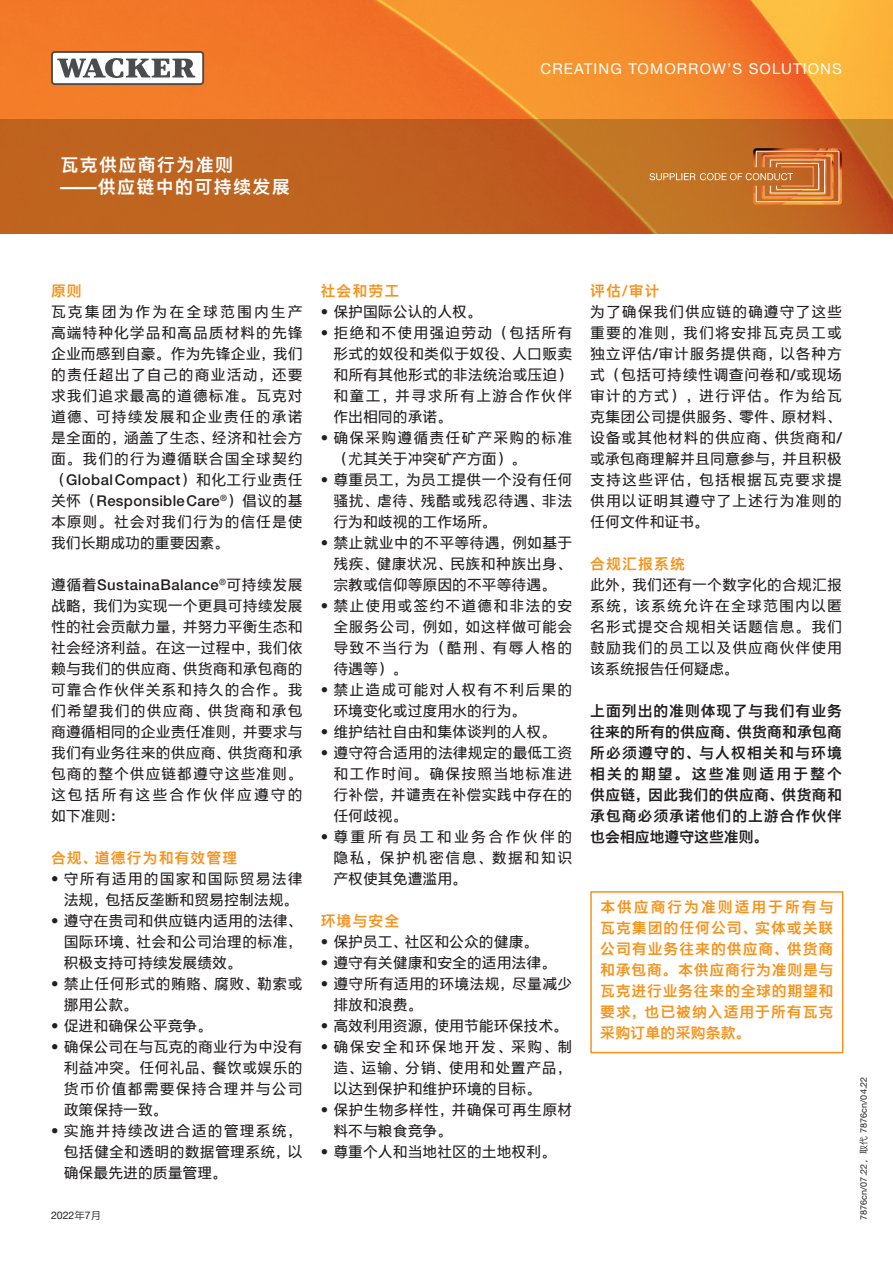
<style>
.page{position:relative;width:893px;height:1263px;background:#fff}
.page>*{position:absolute;margin:0;border:0;box-sizing:border-box;transform-origin:0 0}
.t1{font:18px/21.6px "M Ying Hei PRC W7";letter-spacing:.075em;color:#fff}
.t2{font:15px "Helvetica Panfor Wacker";letter-spacing:.075em;color:#fff}
.t3{font:14.85px/21px "M Ying Hei PRC W5";letter-spacing:.02em;color:#231f20;text-align:justify}
.t4{font:14.85px/21px "M Ying Hei PRC W7";letter-spacing:.065em;color:#f7931d;text-align:justify}
.t5{font:14.85px/21px "M Ying Hei PRC W7";letter-spacing:.02em;color:#231f20;text-align:justify}
.t6{font:14.85px "M Ying Hei PRC W5";color:#231f20}
.t7{font:14.85px/21px "M Ying Hei PRC W5";letter-spacing:.075em;color:#231f20}
.t8{font:10.5px "M Ying Hei PRC W4";color:#231f20}
.t9{font:9px "M Ying Hei PRC W4";letter-spacing:.015em;color:#231f20}
</style>
<div class="page">
<img style="left:0;top:0;width:893px;height:119px">
<svg style="left:0;top:119px;width:893px;height:115px;background:#bf6320"></svg>
<svg style="left:51px;top:51px;width:153px;height:34px"></svg>
<div style="left:53px;top:53px;width:149px;height:30px;background:#fff;border-radius:2px"></div>
<svg style="left:57px;top:58px;width:138px;height:20px"></svg>
<div style="left:590px;top:891px;width:253px;height:162px;border:2px solid #f7931d"></div>
<img style="left:753px;top:148px;width:89px;height:57px">
<svg style="left:650px;top:151px;width:189px;height:51px;background:#ca7a37"></svg>
<p class="t1" style="left:60px;top:154px;width:231px">瓦克供应商行为准则<br>——供应链中的可持续发展</p>
<p class="t2" style="left:540px;top:59px;width:303px">CREATING TOMORROW’S SOLUTIONS</p>
<p class="t4" style="left:51px;top:280px;width:32px">原则</p>
<p class="t3" style="left:51px;top:301px;width:253px">瓦克集团为作为在全球范围内生产高端特种化学品和高品质材料的先锋企业而感到自豪。作为先锋企业，我们的责任超出了自己的商业活动，还要求我们追求最高的道德标准。瓦克对道德、可持续发展和企业责任的承诺是全面的，涵盖了生态、经济和社会方面。我们的行为遵循联合国全球契约（Global Compact）和化工行业责任关怀（Responsible Care<sup>®</sup>）倡议的基本原则。社会对我们行为的信任是使我们长期成功的重要因素。</p>
<p class="t3" style="left:51px;top:574px;width:253px">遵循着SustainaBalance<sup>®</sup>可持续发展战略，我们为实现一个更具可持续发展性的社会贡献力量，并努力平衡生态和社会经济利益。在这一过程中，我们依赖与我们的供应商、供货商和承包商的可靠合作伙伴关系和持久的合作。我们希望我们的供应商、供货商和承包商遵循相同的企业责任准则，并要求与我们有业务往来的供应商、供货商和承包商的整个供应链都遵守这些准则。这包括所有这些合作伙伴应遵守的如下准则：</p>
<p class="t4" style="left:51px;top:847px;width:188px">合规、道德行为和有效管理</p>
<p class="t7" style="left:51px;top:868px;width:253px;text-align:center">• 守所有适用的国家和国际贸易法律法规，包括反垄断和贸易控制法规。</p>
<p class="t3" style="left:64px;top:910px;width:240px;text-indent:-13px">• 遵守在贵司和供应链内适用的法律、国际环境、社会和公司治理的标准，积极支持可持续发展绩效。</p>
<p class="t3" style="left:64px;top:973px;width:240px;text-indent:-13px">• 禁止任何形式的贿赂、腐败、勒索或挪用公款。</p>
<p class="t6" style="left:51px;top:1017px;width:163px">• 促进和确保公平竞争。</p>
<p class="t3" style="left:64px;top:1036px;width:240px;text-indent:-13px">• 确保公司在与瓦克的商业行为中没有利益冲突。任何礼品、餐饮或娱乐的货币价值都需要保持合理并与公司政策保持一致。</p>
<p class="t3" style="left:64px;top:1120px;width:240px;text-indent:-13px">• 实施并持续改进合适的管理系统，包括健全和透明的数据管理系统，以确保最先进的质量管理。</p>
<p class="t8" style="left:51px;top:1209px;width:52px">2022年7月</p>
<p class="t4" style="left:321px;top:280px;width:80px">社会和劳工</p>
<p class="t6" style="left:321px;top:303px;width:163px">• 保护国际公认的人权。</p>
<p class="t3" style="left:333px;top:322px;width:240px;text-indent:-13px">• 拒绝和不使用强迫劳动（包括所有形式的奴役和类似于奴役、人口贩卖和所有其他形式的非法统治或压迫）和童工，并寻求所有上游合作伙伴作出相同的承诺。</p>
<p class="t7" style="left:333px;top:427px;width:240px;text-indent:-13px">• 确保采购遵循责任矿产采购的标准（尤其关于冲突矿产方面）。</p>
<p class="t3" style="left:333px;top:469px;width:240px;text-indent:-13px">• 尊重员工，为员工提供一个没有任何骚扰、虐待、残酷或残忍待遇、非法行为和歧视的工作场所。</p>
<p class="t3" style="left:333px;top:532px;width:240px;text-indent:-13px">• 禁止就业中的不平等待遇，例如基于残疾、健康状况、民族和种族出身、宗教或信仰等原因的不平等待遇。</p>
<p class="t3" style="left:333px;top:595px;width:240px;text-indent:-13px">• 禁止使用或签约不道德和非法的安全服务公司，例如，如这样做可能会导致不当行为（酷刑、有辱人格的待遇等）。</p>
<p class="t7" style="left:333px;top:679px;width:240px;text-indent:-13px">• 禁止造成可能对人权有不利后果的环境变化或过度用水的行为。</p>
<p class="t6" style="left:321px;top:723px;width:237px">• 维护结社自由和集体谈判的人权。</p>
<p class="t3" style="left:333px;top:742px;width:240px;text-indent:-13px">• 遵守符合适用的法律规定的最低工资和工作时间。确保按照当地标准进行补偿，并谴责在补偿实践中存在的任何歧视。</p>
<p class="t3" style="left:333px;top:826px;width:240px;text-indent:-13px">• 尊重所有员工和业务合作伙伴的隐私，保护机密信息、数据和知识产权使其免遭滥用。</p>
<p class="t4" style="left:321px;top:910px;width:80px">环境与安全</p>
<p class="t6" style="left:321px;top:933px;width:219px">• 保护员工、社区和公众的健康。</p>
<p class="t6" style="left:321px;top:954px;width:237px">• 遵守有关健康和安全的适用法律。</p>
<p class="t3" style="left:333px;top:973px;width:240px;text-indent:-13px">• 遵守所有适用的环境法规，尽量减少排放和浪费。</p>
<p class="t6" style="left:321px;top:1017px;width:249px">• 高效利用资源，使用节能环保技术。</p>
<p class="t3" style="left:333px;top:1036px;width:240px;text-indent:-13px">• 确保安全和环保地开发、采购、制造、运输、分销、使用和处置产品，以达到保护和维护环境的目标。</p>
<p class="t3" style="left:333px;top:1099px;width:240px;text-indent:-13px">• 保护生物多样性，并确保可再生原材料不与粮食竞争。</p>
<p class="t6" style="left:321px;top:1143px;width:237px">• 尊重个人和当地社区的土地权利。</p>
<p class="t4" style="left:590px;top:280px;width:71px">评估/审计</p>
<p class="t3" style="left:590px;top:301px;width:253px">为了确保我们供应链的确遵守了这些重要的准则，我们将安排瓦克员工或独立评估/审计服务提供商，以各种方式（包括可持续性调查问卷和/或现场审计的方式），进行评估。作为给瓦克集团公司提供服务、零件、原材料、设备或其他材料的供应商、供货商和/或承包商理解并且同意参与，并且积极支持这些评估，包括根据瓦克要求提供用以证明其遵守了上述行为准则的任何文件和证书。</p>
<p class="t4" style="left:590px;top:553px;width:96px">合规汇报系统</p>
<p class="t3" style="left:590px;top:574px;width:253px">此外，我们还有一个数字化的合规汇报系统，该系统允许在全球范围内以匿名形式提交合规相关话题信息。我们鼓励我们的员工以及供应商伙伴使用该系统报告任何疑虑。</p>
<p class="t5" style="left:590px;top:700px;width:253px">上面列出的准则体现了与我们有业务往来的所有的供应商、供货商和承包商所必须遵守的、与人权相关和与环境相关的期望。这些准则适用于整个供应链，因此我们的供应商、供货商和承包商必须承诺他们的上游合作伙伴也会相应地遵守这些准则。</p>
<p class="t4" style="left:600px;top:896px;width:235px">本供应商行为准则适用于所有与瓦克集团的任何公司、实体或关联公司有业务往来的供应商、供货商和承包商。本供应商行为准则是与瓦克进行业务往来的全球的期望和要求，也已被纳入适用于所有瓦克采购订单的采购条款。</p>
<p class="t9" style="left:858px;top:1220px;width:145px;rotate:-90deg">7876cn/07.22，取代 7876cn/04.22</p>
</div>
